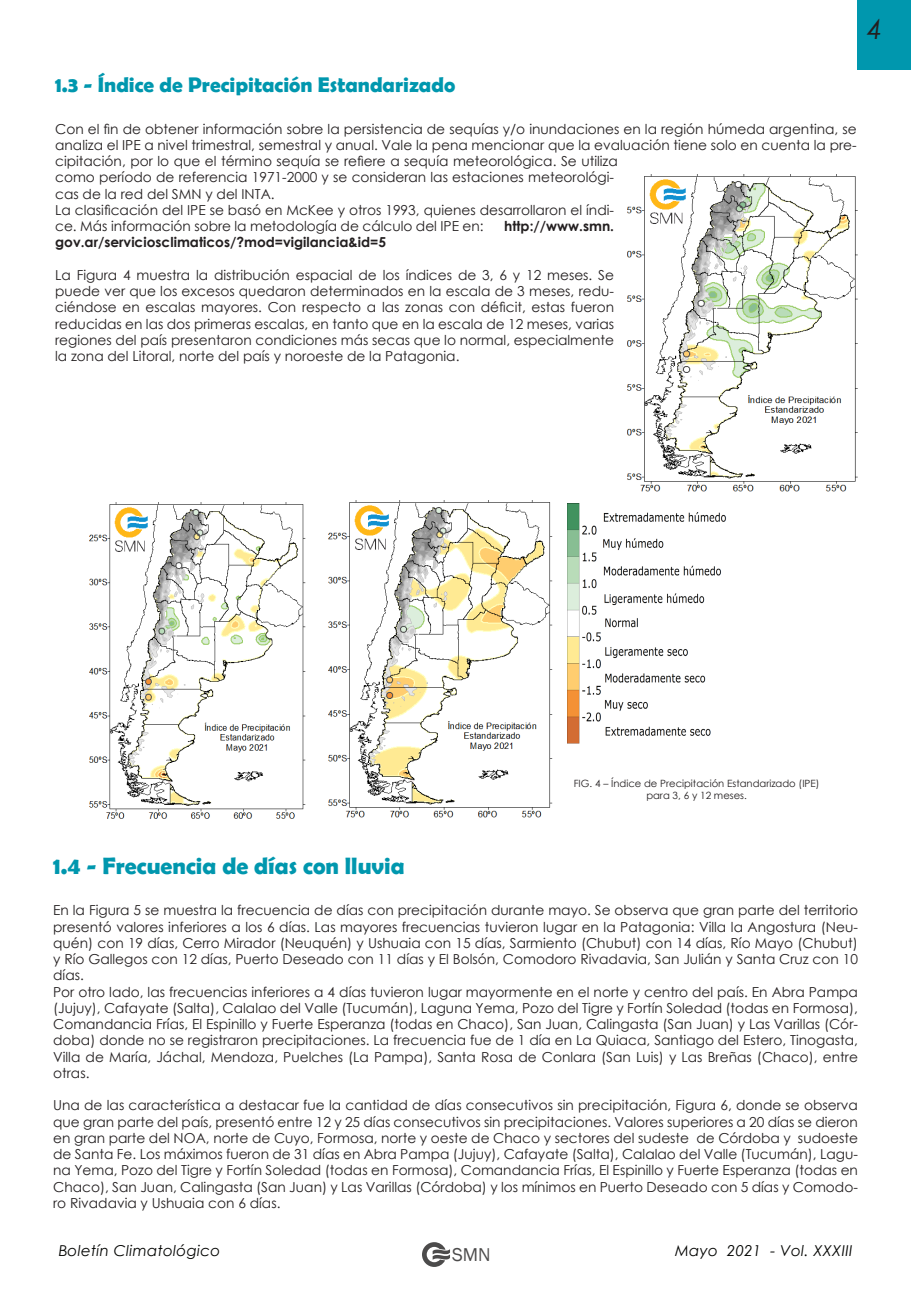
<style>
.page{position:relative;width:911px;height:1290px;background:#fff}
.page>*{position:absolute;margin:0;border:0;box-sizing:border-box;transform-origin:0 0}
.t1{font:italic 27.5px "Century Gothic";color:#231f20}
.t2{font:700 23.75px "Berlin Sans FB Demi";color:#0097ae}
.t3{font:700 21.25px "Berlin Sans FB Demi";color:#0097ae}
.t4{font:19.12px "Franklin Gothic";color:#4c4b4b}
.t5{font:italic 15px "Century Gothic";letter-spacing:.02em;color:#040503}
.t6{font:13.75px/16.2px "Century Gothic";color:#231f20;text-align:justify}
.t7{font:700 13.75px "Century Gothic";color:#231f20}
.t8{font:10px/12px "Century Gothic";color:#231f20;text-align:center}
</style>
<div class="page">
<div style="left:857px;top:0;width:54px;height:70px;background:#0097ae"></div>
<svg style="left:422px;top:1242px;width:28px;height:25px"></svg>
<img style="left:90px;top:502px;width:216px;height:317px">
<img style="left:328px;top:501px;width:225px;height:317px">
<img style="left:568px;top:504px;width:158px;height:239px">
<img style="left:627px;top:174px;width:231px;height:318px">
<h1 class="t1" style="left:867px;top:10px;width:17px">4</h1>
<p class="t3" style="left:55px;top:72px;width:401px">1.3 - Índice de Precipitación Estandarizado</p>
<p class="t6" style="left:55px;top:120px;width:803px;text-align:left">Con el fin de obtener información sobre la persistencia de sequías y/o inundaciones en la región húmeda argentina, se analiza el IPE a nivel trimestral, semestral y anual. Vale la pena mencionar que la evaluación tiene solo en cuenta la pre&shy;cipitación, por lo que el término sequía se refiere a sequía meteorológica. Se utiliza<br>como período de referencia 1971-2000 y se consideran las estaciones meteorológi-<br>cas de la red del SMN y del INTA.</p>
<p class="t6" style="left:55px;top:201px;width:560px">La clasificación del IPE se basó en McKee y otros 1993, quienes desarrollaron el índi&shy;ce. Más información sobre la metodología de cálculo del IPE en:</p>
<p class="t7" style="left:504px;top:216px;width:111px">http://www.smn.</p>
<p class="t7" style="left:55px;top:232px;width:332px">gov.ar/serviciosclimaticos/?mod=vigilancia&amp;id=5</p>
<p class="t6" style="left:55px;top:266px;width:560px">La Figura 4 muestra la distribución espacial de los índices de 3, 6 y 12 meses. Se puede ver que los excesos quedaron determinados en la escala de 3 meses, redu&shy;ciéndose en escalas mayores. Con respecto a las zonas con déficit, estas fueron reducidas en las dos primeras escalas, en tanto que en la escala de 12 meses, varias regiones del país presentaron condiciones más secas que lo normal, especialmente la zona del Litoral, norte del país y noroeste de la Patagonia.</p>
<p class="t8" style="left:573px;top:777px;width:247px">FIG. 4 – Índice de Precipitación Estandarizado (IPE) para 3, 6 y 12 meses.</p>
<p class="t2" style="left:53px;top:852px;width:353px">1.4 - Frecuencia de días con lluvia</p>
<p class="t6" style="left:53px;top:902px;width:806px">En la Figura 5 se muestra la frecuencia de días con precipitación durante mayo. Se observa que gran parte del territorio presentó valores inferiores a los 6 días. Las mayores frecuencias tuvieron lugar en la Patagonia: Villa la Angostura (Neu&shy;quén) con 19 días, Cerro Mirador (Neuquén) y Ushuaia con 15 días, Sarmiento (Chubut) con 14 días, Río Mayo (Chubut) y Río Gallegos con 12 días, Puerto Deseado con 11 días y El Bolsón, Comodoro Rivadavia, San Julián y Santa Cruz con 10 días.</p>
<p class="t6" style="left:53px;top:983px;width:806px">Por otro lado, las frecuencias inferiores a 4 días tuvieron lugar mayormente en el norte y centro del país. En Abra Pampa (Jujuy), Cafayate (Salta), Calalao del Valle (Tucumán), Laguna Yema, Pozo del Tigre y Fortín Soledad (todas en Formosa), Comandancia Frías, El Espinillo y Fuerte Esperanza (todas en Chaco), San Juan, Calingasta (San Juan) y Las Varillas (Cór&shy;doba) donde no se registraron precipitaciones. La frecuencia fue de 1 día en La Quiaca, Santiago del Estero, Tinogasta, Villa de María, Jáchal, Mendoza, Puelches (La Pampa), Santa Rosa de Conlara (San Luis) y Las Breñas (Chaco), entre otras.</p>
<p class="t6" style="left:53px;top:1097px;width:806px">Una de las característica a destacar fue la cantidad de días consecutivos sin precipitación, Figura 6, donde se observa que gran parte del país, presentó entre 12 y 25 días consecutivos sin precipitaciones. Valores superiores a 20 días se dieron en gran parte del NOA, norte de Cuyo, Formosa, norte y oeste de Chaco y sectores del sudeste de Córdoba y sudoeste de Santa Fe. Los máximos fueron de 31 días en Abra Pampa (Jujuy), Cafayate (Salta), Calalao del Valle (Tucumán), Lagu&shy;na Yema, Pozo del Tigre y Fortín Soledad (todas en Formosa), Comandancia Frías, El Espinillo y Fuerte Esperanza (todas en Chaco), San Juan, Calingasta (San Juan) y Las Varillas (Córdoba) y los mínimos en Puerto Deseado con 5 días y Comodo&shy;ro Rivadavia y Ushuaia con 6 días.</p>
<p class="t5" style="left:59px;top:1240px;width:163px">Boletín Climatológico</p>
<p class="t5" style="left:675px;top:1240px;width:44px">Mayo</p>
<h3 class="t4" style="left:452px;top:1242px;width:40px">SMN</h3>
<p class="t5" style="left:727px;top:1240px;width:127px">2021 - Vol. XXXIII</p>
</div>
